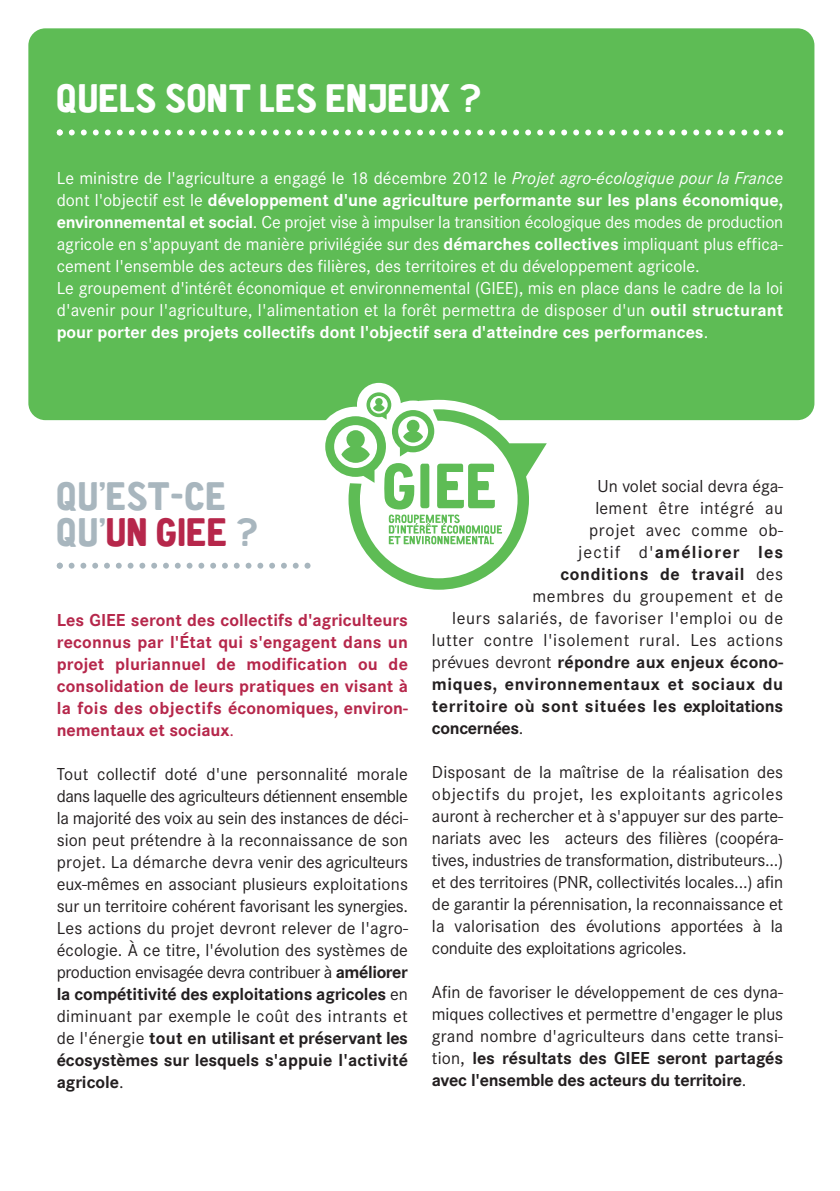
<style>
.page{position:relative;width:840px;height:1191px;background:#fff}
.page>*{position:absolute;margin:0;border:0;box-sizing:border-box;transform-origin:0 0}
.t1{font:40px "CA Aires Pro";color:#fff}
.t2{font:40px/36px "CA Aires Pro";color:#a8b6be}
.t3{font:18px/22px "Corporate S";letter-spacing:.02em;color:#231f20;text-align:justify}
.t4{font:18px/22px "Corporate S";color:#fff}
.t5{font:700 18px/22px "Corporate S";letter-spacing:.005em;color:#b6274b;text-align:justify}
.t6{font:700 18px "Corporate S";letter-spacing:.03em;color:#231f20}
.t7{font:700 18px "Corporate S";letter-spacing:.01em;color:#231f20}
.t8{font:18px "Corporate S";color:#231f20}
.t9{font:700 18px "Corporate S";letter-spacing:.065em;color:#231f20}
.t10{font:700 18px "Corporate S";letter-spacing:-.02em;color:#231f20}
.s1{font-style:italic}
.s2{font-weight:700}
.s3{color:#b6274b}
.s4{font-weight:400}
</style>
<div class="page">
<div style="left:28px;top:28px;width:786px;height:392px;background:#5ebc55;border-radius:17px"></div>
<svg style="left:57px;top:129px;width:725px;height:6px"></svg>
<svg style="left:57px;top:562px;width:253px;height:6px"></svg>
<svg style="left:315px;top:383px;width:248px;height:62px"></svg>
<svg style="left:325px;top:392px;width:221px;height:198px"></svg>
<h1 class="t1" style="left:57px;top:85px;width:427px">QUELS SONT LES ENJEUX ?</h1>
<p class="t4" style="left:57px;top:167px;width:727px">Le ministre de l'agriculture a engagé le 18 décembre 2012 le <span class="s1">Projet agro-écologique pour la France </span>dont l'objectif est le <span class="s2">développement d'une agriculture performante sur les plans économique, environnemental et social</span>. Ce projet vise à impulser la transition écologique des modes de production agricole en s'appuyant de manière privilégiée sur des <span class="s2">démarches collectives</span> impliquant plus effica&shy;cement l'ensemble des acteurs des filières, des territoires et du développement agricole.<br>Le groupement d'intérêt économique et environnemental (GIEE), mis en place dans le cadre de la loi d'avenir pour l'agriculture, l'alimentation et la forêt permettra de disposer d'un <span class="s2">outil structurant pour porter des projets collectifs dont l'objectif sera d'atteindre ces performances</span>.</p>
<h1 class="t2" style="left:57px;top:482px;width:204px">QU’EST-CE<br>QU’<span class="s3">UN GIEE</span> ?</h1>
<p class="t5" style="left:57px;top:608px;width:352px">Les GIEE seront des collectifs d'agriculteurs reconnus par l'État qui s'engagent dans un projet pluriannuel de modification ou de consolidation de leurs pratiques en visant à la fois des objectifs économiques, environ&shy;nementaux et sociaux<span class="s4">.</span></p>
<p class="t3" style="left:57px;top:762px;width:352px">Tout collectif doté d'une personnalité morale dans laquelle des agriculteurs détiennent ensemble la majorité des voix au sein des instances de déci&shy;sion peut prétendre à la reconnaissance de son projet. La démarche devra venir des agriculteurs eux-mêmes en associant plusieurs exploitations sur un territoire cohérent favorisant les synergies.<br>Les actions du projet devront relever de l'agro&shy;écologie. à ce titre, l'évolution des systèmes de production envisagée devra contribuer à <span class="s2">améliorer la compétitivité des exploitations agricoles</span> en diminuant par exemple le coût des intrants et de l'énergie <span class="s2">tout en utilisant et préservant les écosystèmes sur lesquels s'appuie l'activité agricole</span>.</p>
<p class="t8" style="left:597px;top:475px;width:187px">Un volet social devra éga-</p>
<p class="t3" style="left:595px;top:497px;width:189px">lement être intégré au</p>
<p class="t3" style="left:588px;top:519px;width:195px">projet avec comme ob-</p>
<p class="t9" style="left:577px;top:541px;width:207px"><span class="s4">jectif d'</span>améliorer les</p>
<p class="t6" style="left:560px;top:563px;width:224px">conditions de travail <span class="s4">des</span></p>
<p class="t3" style="left:532px;top:585px;width:252px">membres du groupement et de</p>
<p class="t3" style="left:452px;top:607px;width:332px">leurs salariés, de favoriser l'emploi ou de</p>
<p class="t3" style="left:431px;top:629px;width:352px">lutter contre l'isolement rural. Les actions</p>
<p class="t7" style="left:431px;top:651px;width:352px"><span class="s4">prévues devront</span> répondre aux enjeux écono-</p>
<p class="t6" style="left:431px;top:673px;width:352px">miques, environnementaux et sociaux du</p>
<p class="t6" style="left:431px;top:695px;width:352px">territoire où sont situées les exploitations</p>
<p class="t10" style="left:431px;top:717px;width:93px">concernées<span class="s4">.</span></p>
<p class="t3" style="left:431px;top:761px;width:352px">Disposant de la maîtrise de la réalisation des objectifs du projet, les exploitants agricoles auront à rechercher et à s'appuyer sur des parte&shy;nariats avec les acteurs des filières (coopéra&shy;tives, industries de transformation, distributeurs...) et des territoires (PNR, collectivités locales...) afin de garantir la pérennisation, la reconnaissance et la valorisation des évolutions apportées à la conduite des exploitations agricoles.</p>
<p class="t3" style="left:431px;top:981px;width:352px">Afin de favoriser le développement de ces dyna&shy;miques collectives et permettre d'engager le plus grand nombre d'agriculteurs dans cette transi&shy;tion, <span class="s2">les résultats des GIEE seront partagés avec l'ensemble des acteurs du territoire</span>.</p>
</div>
